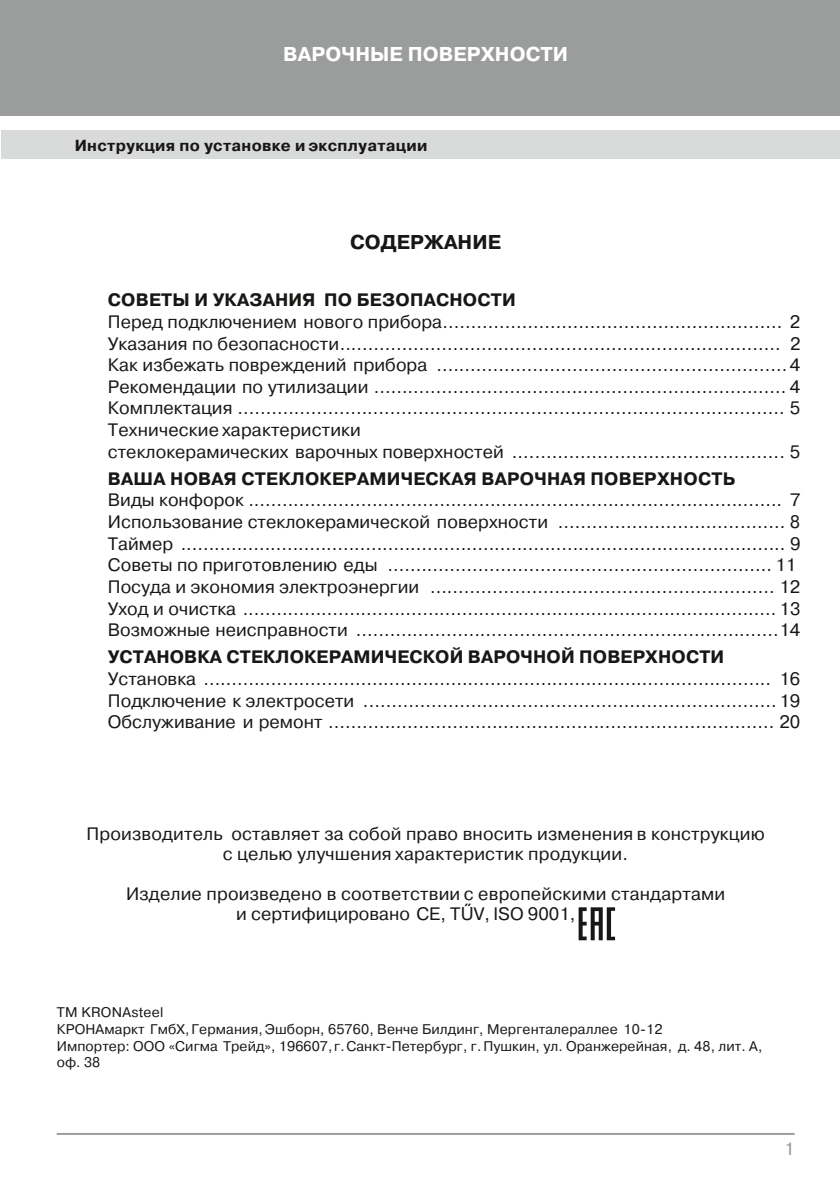
<style>
.page{position:relative;width:840px;height:1191px;background:#fff}
.page>*{position:absolute;margin:0;border:0;box-sizing:border-box;transform-origin:0 0}
.t1{font:700 20px "Pragmatica C";letter-spacing:.005em;color:#fff}
.t2{font:700 20px "Pragmatica C";letter-spacing:.005em;color:#181715}
.t3{font:18px/21.6px "Pragmatica C";letter-spacing:.005em;color:#181715}
.t4{font:700 18px "Pragmatica C";letter-spacing:.01em;color:#181715}
.t5{font:18px "Pragmatica C";color:#9b9c9c}
.t6{font:700 16px "Pragmatica C";letter-spacing:.015em;color:#181715}
.t7{font:14px/16.8px "Pragmatica C";letter-spacing:.01em;color:#181715}
.s1{font-family:"Arial"}
</style>
<div class="page">
<div style="left:0;top:0;width:839px;height:116px;background:#9b9c9c"></div>
<div style="left:1px;top:130px;width:838px;height:29px;background:#d9dada"></div>
<hr style="left:57px;top:1133px;width:737px;height:2px;background:#9b9c9c">
<svg style="left:578px;top:907px;width:36px;height:33px"></svg>
<p class="t1" style="left:283px;top:46px;width:286px">ВАРОЧНЫЕ ПОВЕРХНОСТИ</p>
<p class="t6" style="left:75px;top:138px;width:354px">Инструкция по установке и эксплуатации</p>
<p class="t2" style="left:350px;top:234px;width:152px">СОДЕРЖАНИЕ</p>
<p class="t4" style="left:108px;top:292px;width:409px">СОВЕТЫ И УКАЗАНИЯ ПО БЕЗОПАСНОСТИ</p>
<p class="t3" style="left:108px;top:312px;width:693px">Перед подключением нового прибора............................................................ 2<br>Указания по безопасности.............................................................................. 2<br>Как избежать повреждений прибора ..............................................................4<br>Рекомендации по утилизации ......................................................................... 4<br>Комплектация ................................................................................................. 5<br>Технические характеристики<br>стеклокерамических варочных поверхностей ................................................ 5</p>
<p class="t4" style="left:108px;top:471px;width:628px">ВАША НОВАЯ СТЕКЛОКЕРАМИЧЕСКАЯ ВАРОЧНАЯ ПОВЕРХНОСТЬ</p>
<p class="t3" style="left:108px;top:491px;width:694px">Виды конфорок ............................................................................................... 7<br>Использование стеклокерамической поверхности ........................................ 8<br>Таймер ............................................................................................................ 9<br>Советы по приготовлению еды .................................................................... 11<br>Посуда и экономия электроэнергии ............................................................. 12<br>Уход и очистка ............................................................................................... 13<br>Возможные неисправности ...........................................................................14</p>
<p class="t4" style="left:108px;top:649px;width:617px">УСТАНОВКА СТЕКЛОКЕРАМИЧЕСКОЙ ВАРОЧНОЙ ПОВЕРХНОСТИ</p>
<p class="t3" style="left:108px;top:669px;width:693px;text-align:justify">Установка ..................................................................................................... 16<br>Подключение к электросети .........................................................................19<br>Обслуживание и ремонт ............................................................................... 20</p>
<p class="t3" style="left:87px;top:825px;width:679px;line-height:20px;text-align:center">Производитель оставляет за собой право вносить изменения в конструкцию с целью улучшения характеристик продукции.</p>
<p class="t3" style="left:236px;top:885px;width:490px;line-height:20px;text-indent:-110px">Изделие произведено в соответствии с европейскими стандартами и сертифицировано СЕ, T<span class="s1">Ű</span>V, ISO 9001,</p>
<p class="t7" style="left:57px;top:1005px;width:706px">ТМ KRONAsteel<br>КРОНАмаркт ГмбХ,Германия, Эшборн, 65760, Венче Билдинг, Мергенталераллее 10-12<br>Импортер: ООО «Сигма Трейд», 196607, г.Санкт-Петербург, г.Пушкин, ул. Оранжерейная, д. 48, лит. А, оф. 38</p>
<p class="t5" style="left:783px;top:1141px;width:12px">1</p>
</div>
